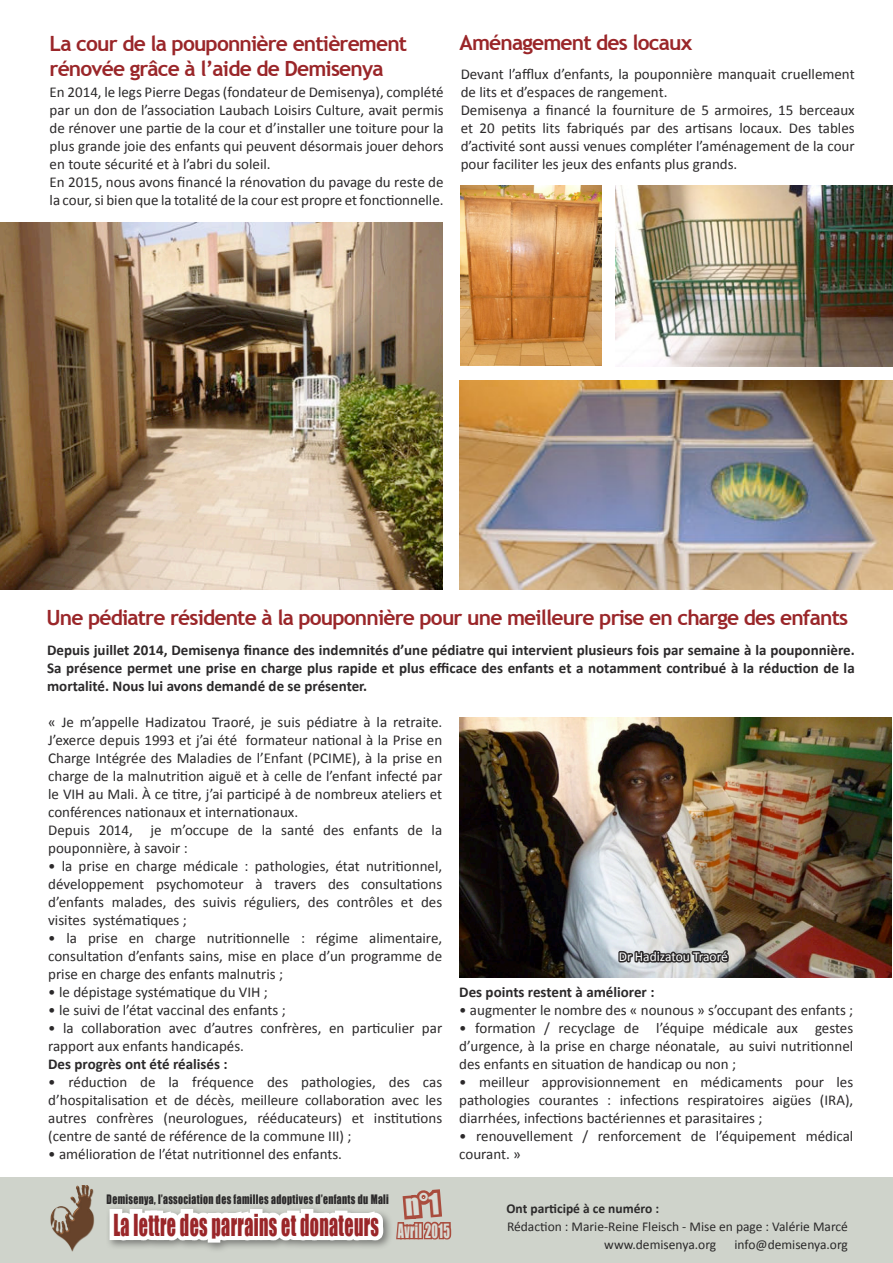
<style>
.page{position:relative;width:893px;height:1263px;background:#fff}
.page>*{position:absolute;margin:0;border:0;box-sizing:border-box;transform-origin:0 0}
.t1{font:27.9px "Impact";letter-spacing:.02em;color:#9a2629;scale:.65 1}
.t2{font:700 21px/25.2px "Trebuchet MS";letter-spacing:-.04em;color:#9a2629}
.t3{font:15px/18px "Calibri";color:#2b292a}
.t4{font:700 15px/18px "Calibri";color:#2b292a;text-align:justify}
.t5{font:13.5px/18px "Calibri";color:#2b292a}
.t6{font:700 13.5px "Calibri";color:#2b292a}
.t7{font:13.5px "Calibri";color:#fff}
.t8{font:12px "Impact";letter-spacing:.035em;color:#2b292a;scale:.81 1}
.s1{font-size:18px;color:#d8dbd4}
</style>
<div class="page">
<div style="left:0;top:1177px;width:893px;height:86px;background:#cfd3cb"></div>
<img style="left:459px;top:717px;width:432px;height:260px">
<img style="left:460px;top:380px;width:433px;height:210px">
<img style="left:616px;top:185px;width:277px;height:182px">
<img style="left:461px;top:185px;width:140px;height:180px">
<img style="left:0;top:223px;width:443px;height:367px">
<svg style="left:616px;top:947px;width:115px;height:18px;background:#838384"></svg>
<img style="left:50px;top:1185px;width:45px;height:66px">
<svg style="left:108px;top:1189px;width:344px;height:61px"></svg>
<h2 class="t2" style="left:50px;top:32px;width:359px">La cour de la pouponnière entièrement rénovée grâce à l’aide de Demisenya</h2>
<h2 class="t2" style="left:460px;top:32px;width:234px">Aménagement des locaux</h2>
<p class="t3" style="left:461px;top:65px;width:396px">Devant l’afÒux d’enfants, la pouponnière manquait cruellement de lits et d’espaces de rangement.<br>Demisenya a financé la fourniture de 5 armoires, 15 berceaux et 20 petits lits fabriqués par des artisans locaux. Des tables d’activité sont aussi venues compléter l’aménagement de la cour pour faciliter les jeux des enfants plus grands.</p>
<p class="t3" style="left:50px;top:83px;width:396px">En 2014, le legs Pierre Degas (fondateur de Demisenya), complété par un don de l’association Laubach Loisirs Culture, avait permis de rénover une partie de la cour et d’installer une toiture pour la plus grande joie des enfants qui peuvent désormais jouer dehors en toute sécurité et à l’abri du soleil.<br>En 2015, nous avons financé la rénovation du pavage du reste de la cour, si bien que la totalité de la cour est propre et fonctionnelle.</p>
<h2 class="t2" style="left:46px;top:607px;width:803px">Une pédiatre résidente à la pouponnière pour une meilleure prise en charge des enfants</h2>
<p class="t4" style="left:47px;top:641px;width:809px">Depuis juillet 2014, Demisenya finance des indemnités d’une pédiatre qui intervient plusieurs fois par semaine à la pouponnière.<br>Sa présence permet une prise en charge plus rapide et plus efÏcace des enfants et a notamment contribué à la réduction de la mortalité. Nous lui avons demandé de se présenter.</p>
<p class="t3" style="left:48px;top:713px;width:396px">« Je m’appelle Hadizatou Traoré, je suis pédiatre à la retraite.<br>J’exerce depuis 1993 et j’ai été formateur national à la Prise en Charge Intégrée des Maladies de l’Enfant (PCIME), à la prise en charge de la malnutrition aiguë et à celle de l’enfant infecté par le VIH au Mali. À ce titre, j’ai participé à de nombreux ateliers et conférences nationaux et internationaux.<br>Depuis 2014, je m’occupe de la santé des enfants de la pouponnière, à savoir :</p>
<p class="t3" style="left:48px;top:857px;width:396px;text-align:justify">• la prise en charge médicale : pathologies, état nutritionnel, développement psychomoteur à travers des consultations d’enfants malades, des suivis réguliers, des contrôles et des visites systématiques ;</p>
<p class="t3" style="left:48px;top:929px;width:396px;text-align:justify">• la prise en charge nutritionnelle : régime alimentaire, consultation d’enfants sains, mise en place d’un programme de prise en charge des enfants malnutris ;</p>
<p class="t3" style="left:48px;top:983px;width:221px">• le dépistage systématique du VIH ;</p>
<p class="t3" style="left:48px;top:1001px;width:239px">• le suivi de l’état vaccinal des enfants ;</p>
<p class="t3" style="left:48px;top:1019px;width:396px">• la collaboration avec d’autres confrères, en particulier par rapport aux enfants handicapés.</p>
<p class="t4" style="left:48px;top:1056px;width:181px">Des progrès ont été réalisés :</p>
<p class="t3" style="left:48px;top:1073px;width:396px;text-align:justify">• réduction de la fréquence des pathologies, des cas d’hospitalisation et de décès, meilleure collaboration avec les autres confrères (neurologues, rééducateurs) et institutions (centre de santé de référence de la commune III) ;</p>
<p class="t3" style="left:48px;top:1145px;width:295px">• amélioration de l’état nutritionnel des enfants.</p>
<p class="t7" style="left:619px;top:952px;width:111px">Dr Hadizatou Traoré</p>
<p class="t4" style="left:459px;top:984px;width:197px">Des points restent à améliorer :</p>
<p class="t3" style="left:459px;top:1001px;width:396px">• augmenter le nombre des « nounous » s’occupant des enfants ;</p>
<p class="t3" style="left:459px;top:1019px;width:396px;text-align:justify">• formation / recyclage de l’équipe médicale aux gestes d’urgence, à la prise en charge néonatale, au suivi nutritionnel des enfants en situation de handicap ou non ;</p>
<p class="t3" style="left:459px;top:1074px;width:396px;text-align:justify">• meilleur approvisionnement en médicaments pour les pathologies courantes : infections respiratoires aigües (IRA), diarrhées, infections bactériennes et parasitaires ;</p>
<p class="t3" style="left:459px;top:1127px;width:396px">• renouvellement / renforcement de l’équipement médical courant. »</p>
<p class="t8" style="left:107px;top:1194px;width:350px">Demisenya, l’association des familles adoptives d’enfants du Mali</p>
<h1 class="t1" style="left:113px;top:1213px;width:519px">La lettre des parrains et donateurs <span class="s1">Avril 2015</span></h1>
<p class="t6" style="left:506px;top:1200px;width:154px">Ont participé à ce numéro :</p>
<p class="t5" style="left:604px;top:1217px;width:245px;text-indent:-97px">Rédaction : Marie-Reine Fleisch - Mise en page : Valérie Marcé www.demisenya.org</p>
<p class="t5" style="left:734px;top:1235px;width:115px">info@demisenya.org</p>
</div>
